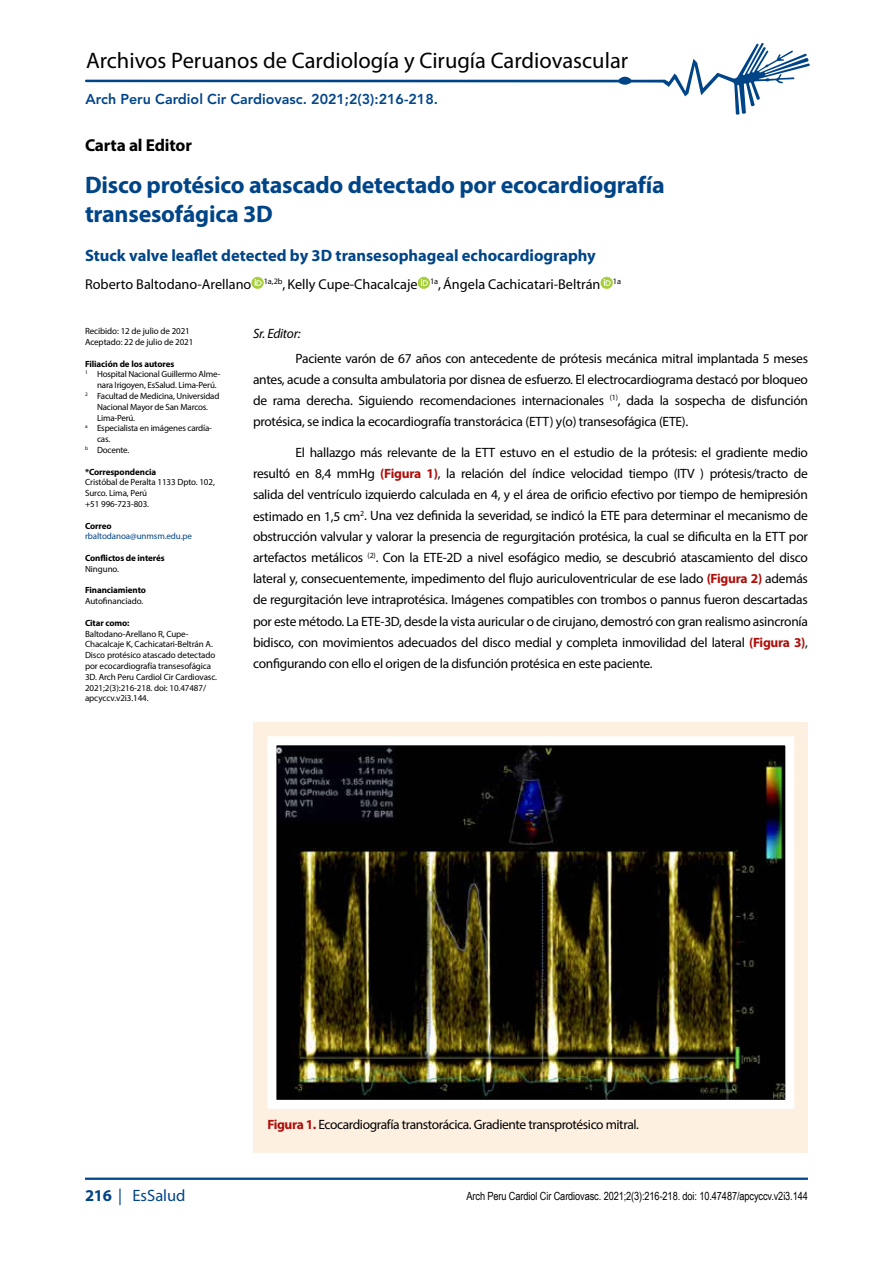
<style>
.page{position:relative;width:893px;height:1263px;background:#fff}
.page>*{position:absolute;margin:0;border:0;box-sizing:border-box;transform-origin:0 0}
.t1{font:700 24px/28.8px "Myriad Pro";letter-spacing:-.01em;color:#048}
.t2{font:22.5px "Myriad Pro";color:#000}
.t3{font:700 17.25px "Myriad Pro";letter-spacing:-.01em;color:#000}
.t4{font:700 16.5px "Myriad";color:#048}
.t5{font:16.5px "Myriad Pro";color:#048}
.t6{font:14.25px "Myriad";color:#000}
.t7{font:800 14.25px "Avenir LT Std";color:#048}
.t8{font:13.5px/21px "Myriad Pro";letter-spacing:-.02em;color:#000;text-align:justify}
.t9{font:italic 13.5px "Myriad Pro";letter-spacing:-.02em;color:#000}
.t10{font:11.25px "Arial Narrow";letter-spacing:-.01em;color:#000}
.t11{font:9px/10.8px "Myriad Pro";letter-spacing:-.01em;color:#000}
.t12{font:700 9px "Myriad Pro";letter-spacing:-.01em;color:#000}
.t13{font:9px "Myriad Pro";letter-spacing:-.01em;color:#048}
.s1{font-weight:700;color:#ae0f0a}
.s2{font-weight:700}
</style>
<div class="page">
<svg style="left:85px;top:43px;width:725px;height:72px"></svg>
<hr style="left:85px;top:1177px;width:723px;height:3px;background:#048">
<div style="left:253px;top:722px;width:555px;height:430px;background:#fdf0e1"></div>
<img style="left:277px;top:746px;width:507px;height:353px">
<div style="left:267px;top:736px;width:527px;height:373px;border:9px solid #fff"></div>
<svg style="left:251px;top:277px;width:13px;height:12px"></svg>
<svg style="left:417px;top:277px;width:13px;height:12px"></svg>
<svg style="left:600px;top:277px;width:13px;height:12px"></svg>
<h2 class="t2" style="left:86px;top:47px;width:544px">Archivos Peruanos de Cardiología y Cirugía Cardiovascular</h2>
<p class="t7" style="left:86px;top:91px;width:354px">Arch Peru Cardiol Cir Cardiovasc. 2021;2(3):216-218.</p>
<p class="t3" style="left:85px;top:134px;width:108px">Carta al Editor</p>
<h1 class="t1" style="left:85px;top:169px;width:581px">Disco protésico atascado detectado por ecocardiografía transesofágica 3D</h1>
<p class="t4" style="left:85px;top:247px;width:512px">Stuck valve leaflet detected by 3D transesophageal echocardiography</p>
<p class="t6" style="left:85px;top:277px;width:538px">Roberto Baltodano-Arellano <sup>1a,2b</sup>, Kelly Cupe-Chacalcaje <sup>1a</sup>, Ángela Cachicatari-Beltrán <sup>1a</sup></p>
<p class="t11" style="left:85px;top:326px;width:110px">Recibido: 12 de julio de 2021<br>Aceptado: 22 de julio de 2021</p>
<p class="t12" style="left:85px;top:358px;width:91px">Filiación de los autores</p>
<p class="t11" style="left:85px;top:369px;width:137px"><sup>1</sup> Hospital Nacional Guillermo Alme-</p>
<p class="t11" style="left:97px;top:380px;width:121px">nara Irigoyen, EsSalud. Lima-Perú.</p>
<p class="t11" style="left:85px;top:390px;width:136px"><sup>2</sup> Facultad de Medicina, Universidad</p>
<p class="t11" style="left:97px;top:401px;width:113px">Nacional Mayor de San Marcos.</p>
<p class="t11" style="left:97px;top:412px;width:40px">Lima-Perú.</p>
<p class="t11" style="left:85px;top:423px;width:128px"><sup>a</sup> Especialista en imágenes cardía-</p>
<p class="t11" style="left:97px;top:434px;width:15px">cas.</p>
<p class="t11" style="left:85px;top:444px;width:46px"><sup>b</sup> Docente.</p>
<p class="t12" style="left:85px;top:466px;width:73px">*Correspondencia</p>
<p class="t11" style="left:85px;top:477px;width:131px">Cristóbal de Peralta 1133 Dpto. 102,<br>Surco. Lima, Perú<br>+51 996-723-803.</p>
<p class="t12" style="left:85px;top:520px;width:28px">Correo</p>
<p class="t13" style="left:85px;top:531px;width:109px">rbaltodanoa@unmsm.edu.pe</p>
<p class="t12" style="left:85px;top:552px;width:81px">Conflictos de interés</p>
<p class="t11" style="left:85px;top:563px;width:36px">Ninguno.</p>
<p class="t12" style="left:85px;top:584px;width:63px">Financiamiento</p>
<p class="t11" style="left:85px;top:596px;width:60px">Autofinanciado.</p>
<p class="t12" style="left:85px;top:617px;width:46px">Citar como:</p>
<p class="t11" style="left:85px;top:628px;width:134px">Baltodano-Arellano R, Cupe-Chacalcaje K, Cachicatari-Beltrán A.<br>Disco protésico atascado detectado por ecocardiografía transesofágica 3D. Arch Peru Cardiol Cir Cardiovasc.<br>2021;2(3):216-218. doi: 10.47487/ apcyccv.v2i3.144.</p>
<p class="t9" style="left:253px;top:325px;width:49px">Sr. Editor:</p>
<p class="t8" style="left:253px;top:348px;width:556px;text-indent:43px">Paciente varón de 67 años con antecedente de prótesis mecánica mitral implantada 5 meses antes, acude a consulta ambulatoria por disnea de esfuerzo. El electrocardiograma destacó por bloqueo de rama derecha. Siguiendo recomendaciones internacionales <sup>(1)</sup>, dada la sospecha de disfunción protésica, se indica la ecocardiografía transtorácica (ETT) y(o) transesofágica (ETE).</p>
<p class="t8" style="left:253px;top:442px;width:556px;text-indent:43px">El hallazgo más relevante de la ETT estuvo en el estudio de la prótesis: el gradiente medio resultó en 8,4 mmHg <span class="s1">(Figura 1)</span>, la relación del índice velocidad tiempo (ITV ) prótesis/tracto de salida del ventrículo izquierdo calculada en 4, y el área de orificio efectivo por tiempo de hemipresión estimado en 1,5 cm<sup>2</sup>. Una vez definida la severidad, se indicó la ETE para determinar el mecanismo de obstrucción valvular y valorar la presencia de regurgitación protésica, la cual se dificulta en la ETT por artefactos metálicos <sup>(2)</sup>. Con la ETE-2D a nivel esofágico medio, se descubrió atascamiento del disco lateral y, consecuentemente, impedimento del flujo auriculoventricular de ese lado <span class="s1">(Figura 2)</span> además de regurgitación leve intraprotésica. Imágenes compatibles con trombos o pannus fueron descartadas por este método. La ETE-3D, desde la vista auricular o de cirujano, demostró con gran realismo asincronía bidisco, con movimientos adecuados del disco medial y completa inmovilidad del lateral <span class="s1">(Figura 3)</span>, configurando con ello el origen de la disfunción protésica en este paciente.</p>
<p class="t8" style="left:267px;top:1114px;width:373px"><span class="s1">Figura 1.</span> Ecocardiografía transtorácica. Gradiente transprotésico mitral.</p>
<p class="t5" style="left:85px;top:1185px;width:102px"><span class="s2">216</span> | EsSalud</p>
<p class="t10" style="left:466px;top:1188px;width:343px">Arch Peru Cardiol Cir Cardiovasc. 2021;2(3):216-218. doi: 10.47487/apcyccv.v2i3.144</p>
</div>
